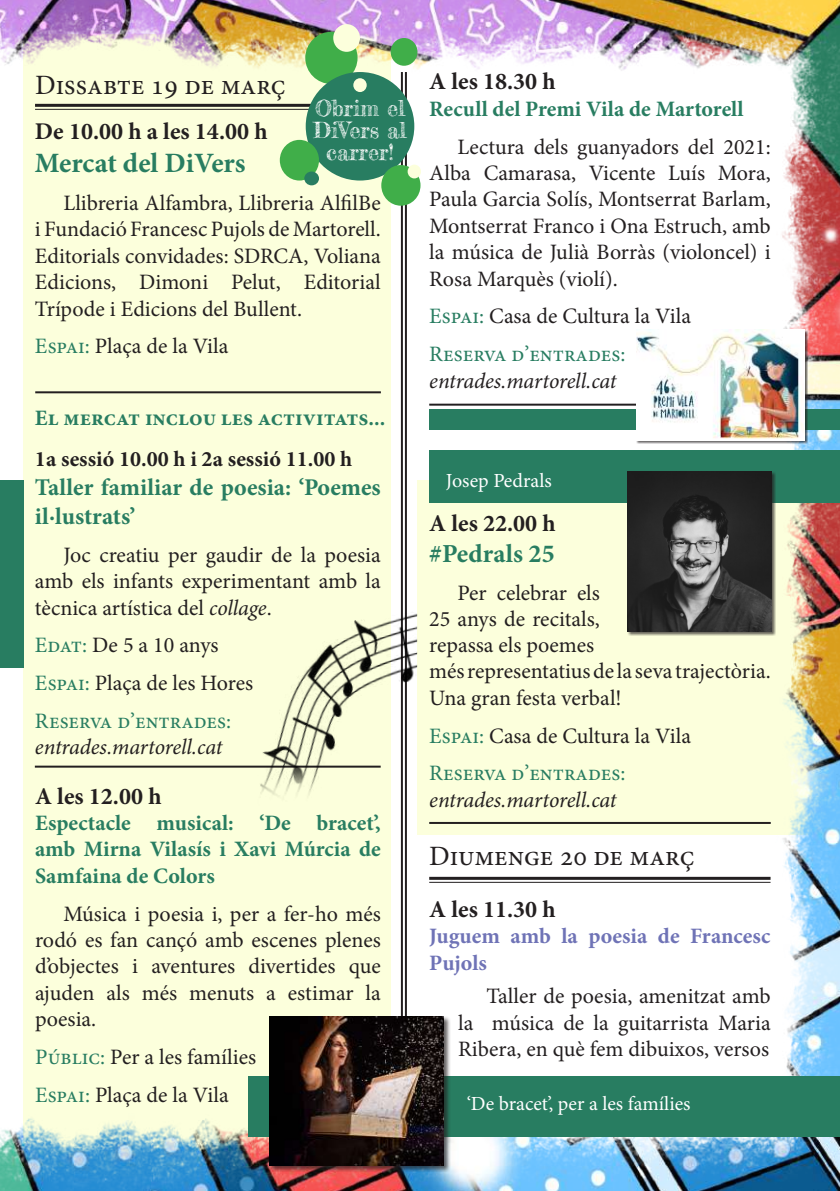
<style>
.page{position:relative;width:840px;height:1191px;background:#fff}
.page>*{position:absolute;margin:0;border:0;box-sizing:border-box;transform-origin:0 0}
.t1{font:28px "Minion Pro";color:#231f20}
.t2{font:700 28px "Minion Pro";letter-spacing:-.01em;color:#287d61}
.t3{font:700 26px "Minion Pro";color:#287d61}
.t4{font:700 24px "Minion Pro";color:#231f20}
.t5{font:700 24px/28.8px "Minion Pro";letter-spacing:.005em;color:#287d61}
.t6{font:22px/26.4px "Minion Pro";letter-spacing:-.005em;color:#231f20;text-align:justify}
.t7{font:22px/37.8px "Minion Pro";color:#287d61}
.t8{font:700 22px/26.4px "Minion Pro";color:#287d61;text-align:justify}
.t9{font:italic 22px "Minion Pro";letter-spacing:-.01em;color:#231f20}
.t10{font:700 22px/26.4px "Minion Pro";color:#6f73b6}
.t11{font:700 22px "Minion Pro";color:#231f20}
.t12{font:22px/22px "Frederickathe Great";color:#fff;text-align:center}
.t13{font:20px "Minion Pro";letter-spacing:-.01em;color:#fff}
.s1{color:#287d61}
.s2{font-style:italic}
.s3{color:#231f20}
</style>
<div class="page">
<img style="left:0;top:0;width:839px;height:1191px">
<hr style="left:404px;top:72px;width:2px;height:1048px;background:#231f20">
<hr style="left:400px;top:72px;width:2px;height:1048px;background:#231f20">
<hr style="left:35px;top:104px;width:345px;height:3px;background:#231f20">
<hr style="left:35px;top:109px;width:345px;height:1px;background:#231f20">
<hr style="left:429px;top:404px;width:341px;height:2px;background:#231f20">
<hr style="left:35px;top:765px;width:345px;height:2px;background:#231f20">
<div style="left:429px;top:450px;width:410px;height:52px;background:#287d61"></div>
<div style="left:626px;top:471px;width:149px;height:165px;background:#231f20;opacity:.7"></div>
<img style="left:626px;top:471px;width:144px;height:160px">
<hr style="left:35px;top:391px;width:345px;height:2px;background:#231f20">
<div style="left:249px;top:1076px;width:590px;height:60px;background:#287d61"></div>
<div style="left:268px;top:1015px;width:183px;height:157px;background:#231f20;opacity:.7"></div>
<img style="left:269px;top:1016px;width:174px;height:149px">
<div style="left:0;top:480px;width:24px;height:187px;background:#287d61"></div>
<div style="left:429px;top:409px;width:410px;height:21px;background:#287d61"></div>
<div style="left:636px;top:330px;width:171px;height:114px;background:#231f20;opacity:.7"></div>
<img style="left:636px;top:330px;width:168px;height:110px">
<div style="left:305px;top:32px;width:52px;height:52px;background:#40ae49;border-radius:50%"></div>
<div style="left:305px;top:72px;width:109px;height:108px;background:#287d61;border-radius:50%"></div>
<div style="left:279px;top:140px;width:40px;height:40px;background:#40ae49;border-radius:50%"></div>
<div style="left:390px;top:38px;width:27px;height:28px;background:#40ae49;border-radius:50%"></div>
<div style="left:381px;top:165px;width:39px;height:41px;background:#40ae49;border-radius:50%"></div>
<div style="left:333px;top:24px;width:27px;height:28px;background:#fcffdc;border-radius:50%"></div>
<div style="left:353px;top:78px;width:13px;height:14px;background:#fcffdc;border-radius:50%"></div>
<div style="left:304px;top:171px;width:15px;height:14px;background:#287d61;border-radius:50%"></div>
<div style="left:407px;top:165px;width:14px;height:13px;background:#fcffdc;border-radius:50%"></div>
<img style="left:214px;top:610px;width:203px;height:218px">
<p class="t1" style="left:35px;top:66px;width:252px">Dissabte 19 de març</p>
<p class="t4" style="left:35px;top:114px;width:234px">De 10.00 h a les 14.00 h</p>
<p class="t2" style="left:35px;top:144px;width:212px">Mercat del DiVers</p>
<p class="t6" style="left:35px;top:190px;width:347px;text-indent:28px">Llibreria Alfambra, Llibreria AlfilBe i Fundació Francesc Pujols de Martorell.<br>Editorials convidades: SDRCA, Voliana Edicions, Dimoni Pelut, Editorial Trípode i Edicions del Bullent.</p>
<p class="t6" style="left:35px;top:333px;width:195px"><span class="s1">Espai:</span> Plaça de la Vila</p>
<p class="t12" style="left:313px;top:97px;width:95px">Obrim el<br>DiVers al carrer!</p>
<p class="t8" style="left:35px;top:405px;width:352px">El mercat inclou les activitats...</p>
<p class="t11" style="left:35px;top:444px;width:318px">1a sessió 10.00 h i 2a sessió 11.00 h</p>
<p class="t5" style="left:35px;top:473px;width:347px">Taller familiar de poesia: ‘Poemes il·lustrats’</p>
<p class="t6" style="left:35px;top:541px;width:347px;text-indent:28px">Joc creatiu per gaudir de la poesia amb els infants experimentant amb la tècnica artística del <span class="s2">collage</span>.</p>
<p class="t7" style="left:35px;top:626px;width:219px">Edat: <span class="s3">De 5 a 10 anys<br></span>Espai: <span class="s3">Plaça de les Hores<br></span>Reserva d’entrades:</p>
<p class="t9" style="left:35px;top:732px;width:189px">entrades.martorell.cat</p>
<p class="t4" style="left:35px;top:779px;width:128px">A les 12.00 h</p>
<p class="t8" style="left:35px;top:809px;width:347px">Espectacle musical: ‘De bracet’, amb Mirna Vilasís i Xavi Múrcia de Samfaina de Colors</p>
<p class="t6" style="left:35px;top:900px;width:347px;text-indent:28px">Música i poesia i, per a fer-ho més rodó es fan cançó amb escenes plenes d’objectes i aventures divertides que ajuden als més menuts a estimar la poesia.</p>
<p class="t6" style="left:35px;top:1038px;width:222px;line-height:37.8px"><span class="s1">Públic:</span> Per a les famílies<br><span class="s1">Espai:</span> Plaça de la Vila</p>
<p class="t4" style="left:429px;top:65px;width:128px">A les 18.30 h</p>
<p class="t8" style="left:429px;top:95px;width:316px">Recull del Premi Vila de Martorell</p>
<p class="t6" style="left:429px;top:133px;width:343px;text-indent:28px">Lectura dels guanyadors del 2021:<br>Alba Camarasa, Vicente Luís Mora, Paula Garcia Solís, Montserrat Barlam, Montserrat Franco i Ona Estruch, amb la música de Julià Borràs (violoncel) i Rosa Marquès (violí).</p>
<p class="t7" style="left:429px;top:298px;width:263px">Espai: <span class="s3">Casa de Cultura la Vila<br></span>Reserva d’entrades:</p>
<p class="t9" style="left:429px;top:365px;width:189px">entrades.martorell.cat</p>
<p class="t13" style="left:445px;top:467px;width:107px">Josep Pedrals</p>
<p class="t4" style="left:429px;top:506px;width:128px">A les 22.00 h</p>
<p class="t3" style="left:429px;top:535px;width:127px">#Pedrals 25</p>
<p class="t6" style="left:429px;top:579px;width:172px;text-indent:28px">Per celebrar els 25 anys de recitals, repassa els poemes</p>
<p class="t6" style="left:429px;top:658px;width:343px">més representatius de la seva trajectòria.<br>Una gran festa verbal!</p>
<p class="t7" style="left:429px;top:716px;width:263px">Espai: <span class="s3">Casa de Cultura la Vila<br></span>Reserva d’entrades:</p>
<p class="t9" style="left:429px;top:784px;width:189px">entrades.martorell.cat</p>
<p class="t1" style="left:429px;top:837px;width:266px">Diumenge 20 de març</p>
<p class="t4" style="left:429px;top:892px;width:128px">A les 11.30 h</p>
<p class="t10" style="left:429px;top:922px;width:342px">Juguem amb la poesia de Francesc<br>Pujols</p>
<p class="t6" style="left:458px;top:983px;width:314px;text-indent:28px">Taller de poesia, amenitzat amb la música de la guitarrista Maria Ribera, en què fem dibuixos, versos</p>
<p class="t13" style="left:466px;top:1090px;width:225px">‘De bracet’, per a les famílies</p>
</div>
